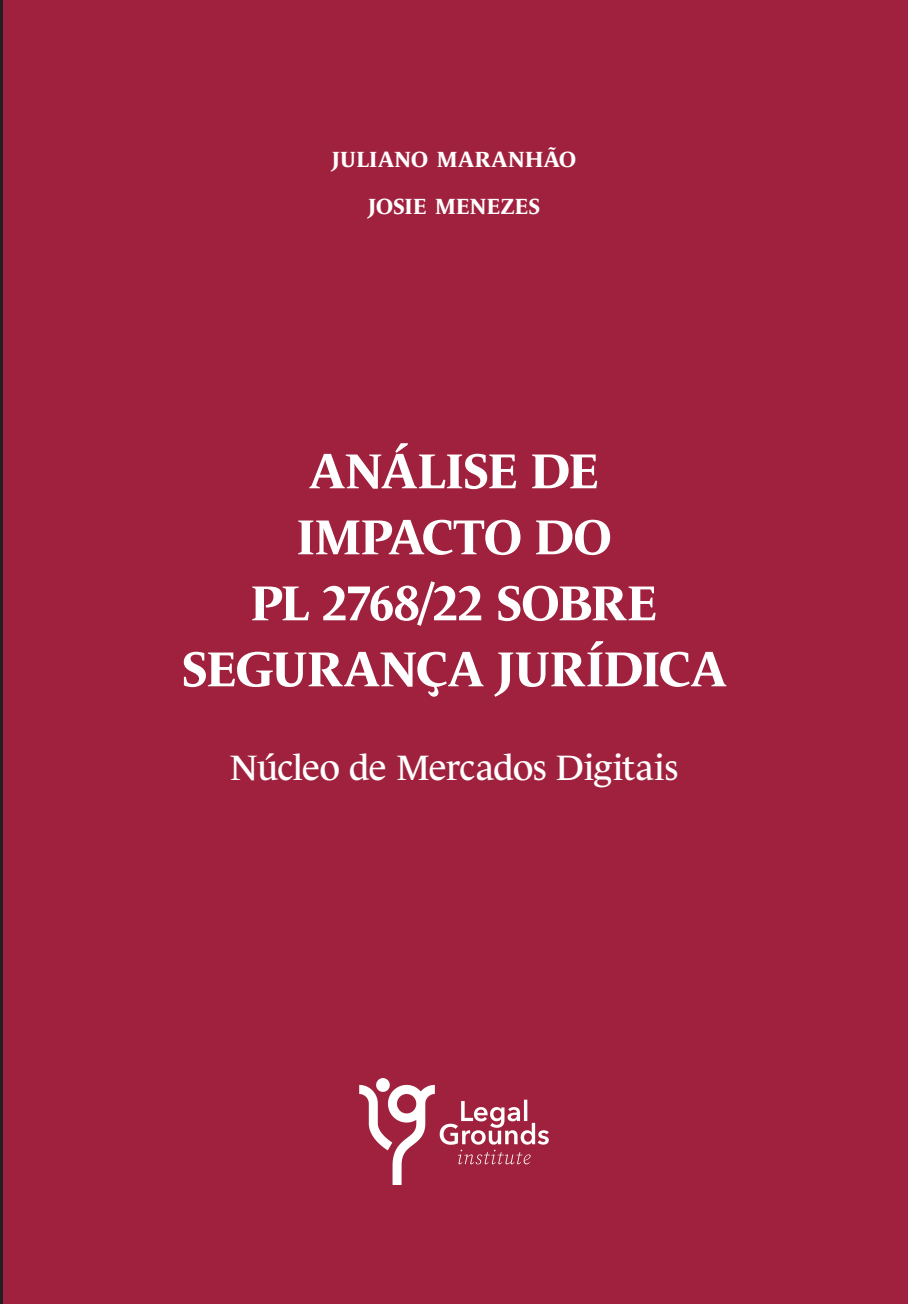
<style>
.page{position:relative;width:908px;height:1304px;background:#fff}
.page>*{position:absolute;margin:0;border:0;box-sizing:border-box;transform-origin:0 0}
.t1{font:700 50px/66px "Le Monde Journal Std";letter-spacing:-.01em;color:#fff;text-align:center}
.t2{font:36px "Le Monde Journal Std";letter-spacing:-.015em;color:#fff}
.t3{font:700 22.4px/47px "Le Monde Journal Std";letter-spacing:.01em;color:#fff;text-align:center}
</style>
<div class="page">
<div style="left:1px;top:0;width:906px;height:1304px;background:#a0213d"></div>
<hr style="left:0;top:0;width:2px;height:1304px;background:#231f20">
<img style="left:359px;top:1079px;width:189px;height:106px">
<p class="t3" style="left:331px;top:136px;width:246px">JULIANO MARANHÃO<br>JOSIE MENEZES</p>
<p class="t1" style="left:181px;top:438px;width:546px">ANÁLISE DE<br>IMPACTO DO<br>PL 2768/22 SOBRE<br>SEGURANÇA JURÍDICA</p>
<p class="t2" style="left:229px;top:748px;width:450px">Núcleo de Mercados Digitais</p>
</div>
